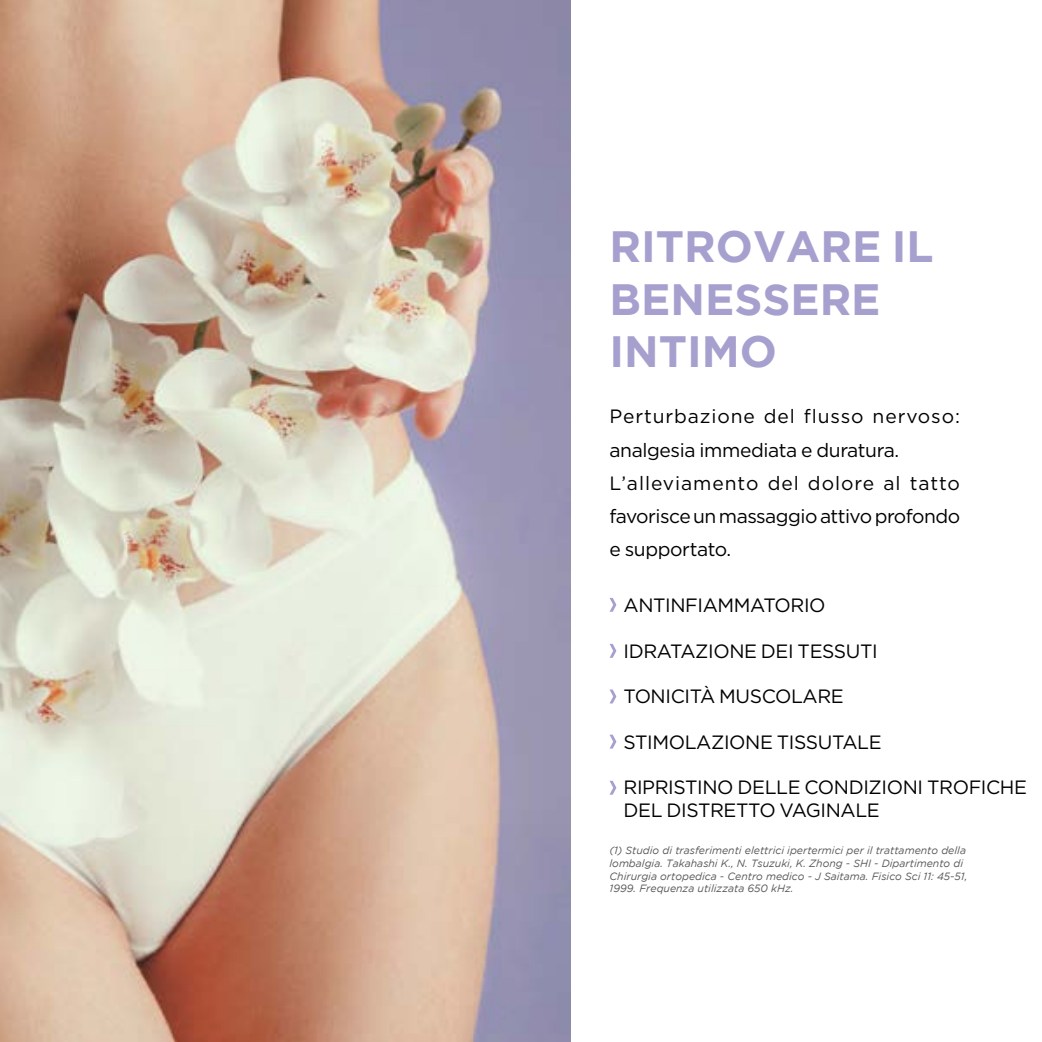
<style>
.page{position:relative;width:1042px;height:1042px;background:#fff}
.page>*{position:absolute;margin:0;border:0;box-sizing:border-box;transform-origin:0 0}
.t1{font:700 43.75px/52.5px "Gotham";color:#a6a0cf}
.t2{font:19.25px/33.2px "Gotham";letter-spacing:-.02em;color:#000}
.t3{font:italic 10.5px/12.6px "Gotham";color:#575756}
</style>
<div class="page">
<img style="left:0;top:0;width:570px;height:1042px">
<svg style="left:609px;top:598px;width:7px;height:14px"></svg>
<svg style="left:609px;top:644px;width:7px;height:14px"></svg>
<svg style="left:609px;top:689px;width:7px;height:14px"></svg>
<svg style="left:609px;top:734px;width:7px;height:14px"></svg>
<svg style="left:609px;top:781px;width:7px;height:14px"></svg>
<h1 class="t1" style="left:609px;top:219px;width:326px">RITROVARE IL<br>BENESSERE<br>INTIMO</h1>
<p class="t2" style="left:609px;top:399px;width:352px">Perturbazione del flusso nervoso: analgesia immediata e duratura.<br>L’alleviamento del dolore al tatto favorisce un massaggio attivo profondo e supportato.</p>
<p class="t2" style="left:623px;top:588px;width:204px">ANTINFIAMMATORIO</p>
<p class="t2" style="left:623px;top:634px;width:256px">IDRATAZIONE DEI TESSUTI</p>
<p class="t2" style="left:623px;top:679px;width:222px">TONICITÀ MUSCOLARE</p>
<p class="t2" style="left:623px;top:725px;width:260px">STIMOLAZIONE TISSUTALE</p>
<p class="t2" style="left:623px;top:775px;width:405px;line-height:22.8px">RIPRISTINO DELLE CONDIZIONI TROFICHE<br>DEL DISTRETTO VAGINALE</p>
<p class="t3" style="left:609px;top:844px;width:359px">(1) Studio di trasferimenti elettrici ipertermici per il trattamento della lombalgia. Takahashi K., N. Tsuzuki, K. Zhong - SHI - Dipartimento di Chirurgia ortopedica - Centro medico - J Saitama. Fisico Sci 11: 45-51, 1999. Frequenza utilizzata 650 kHz.</p>
</div>
